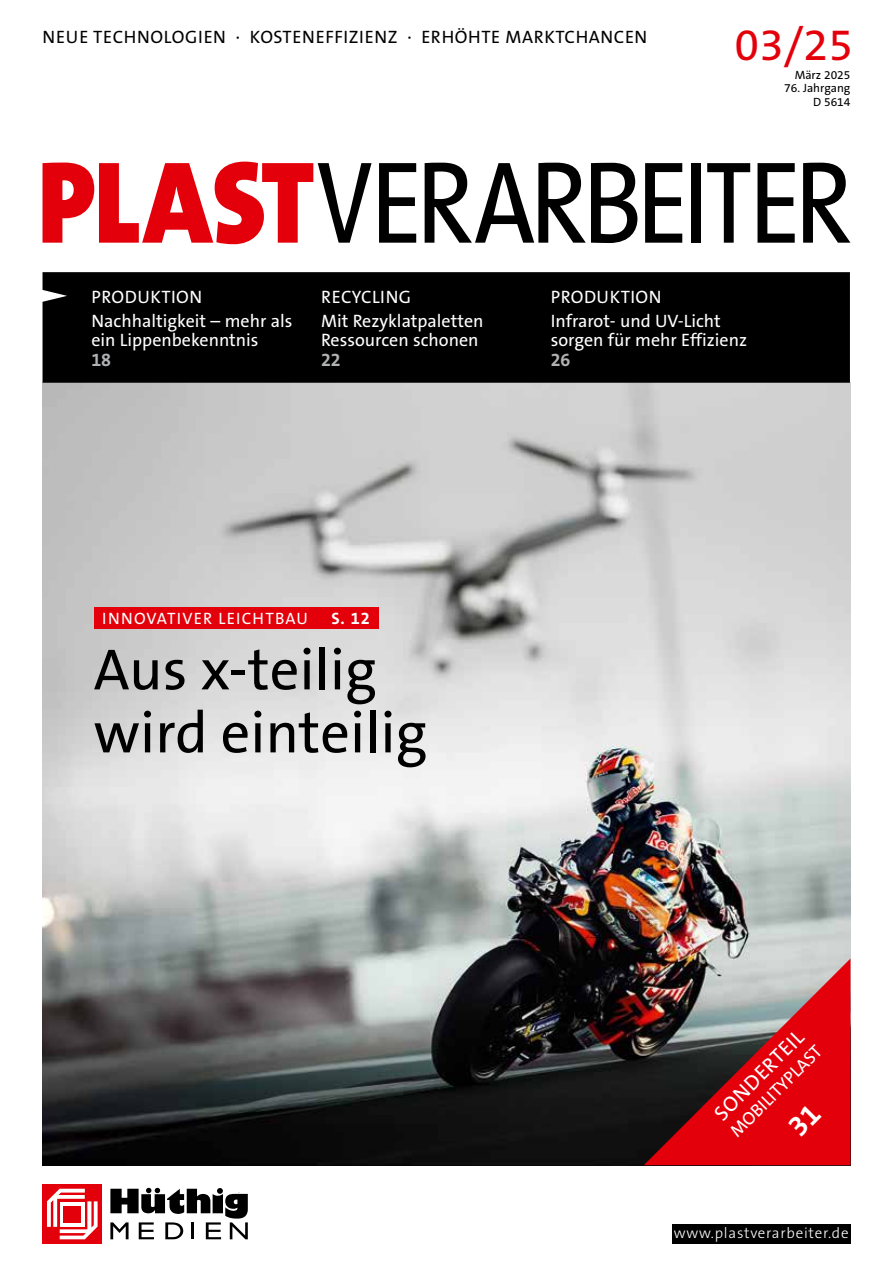
<style>
.page{position:relative;width:893px;height:1263px;background:#fff}
.page>*{position:absolute;margin:0;border:0;box-sizing:border-box;transform-origin:0 0}
.t1{font:58.5px/63px "The Sans Os F";color:#000}
.t2{font:45px "The Sans Os F";color:#e3000b}
.t3{font:21px "The Sans Os F";color:#fff}
.t4{font:18px/23.7px "The Sans Os F";color:#fff}
.t5{font:18px "The Sans Os F";letter-spacing:.035em;color:#000}
.t6{font:700 18px "The Sans Os F";color:#b1b2b3}
.t7{font:16.5px "The Sans Os F";letter-spacing:.075em;color:#fff}
.t8{font:700 16.5px "The Sans Os F";color:#fff}
.t9{font:300 15px "The Sans Os F";letter-spacing:.05em;color:#fff}
.t10{font:12px/13.5px "The Sans Os F";color:#000;text-align:right}
</style>
<div class="page">
<img style="left:43px;top:383px;width:807px;height:782px">
<div style="left:94px;top:608px;width:284px;height:21px;background:#e3000b"></div>
<div style="left:43px;top:272px;width:807px;height:111px;background:#000"></div>
<svg style="left:43px;top:162px;width:329px;height:82px"></svg>
<svg style="left:379px;top:163px;width:37px;height:80px"></svg>
<svg style="left:425px;top:163px;width:212px;height:80px"></svg>
<svg style="left:645px;top:163px;width:37px;height:80px"></svg>
<div style="left:691px;top:163px;width:10px;height:80px;background:#000"></div>
<svg style="left:707px;top:163px;width:43px;height:80px"></svg>
<svg style="left:757px;top:163px;width:38px;height:80px"></svg>
<svg style="left:803px;top:163px;width:47px;height:80px"></svg>
<div style="left:672px;top:1225px;width:178px;height:19px;background:#000"></div>
<div style="left:43px;top:1184px;width:59px;height:60px;background:#e3000b"></div>
<svg style="left:47px;top:1189px;width:51px;height:50px"></svg>
<svg style="left:60px;top:1202px;width:24px;height:24px"></svg>
<div style="left:64px;top:1205px;width:17px;height:17px;background:#e3000b"></div>
<svg style="left:110px;top:1188px;width:138px;height:51px"></svg>
<svg style="left:644px;top:958px;width:206px;height:207px;background:#a43539"></svg>
<p class="t5" style="left:43px;top:25px;width:606px">NEUE TECHNOLOGIEN · KOSTENEFFIZIENZ · ERHÖHTE MARKTCHANCEN</p>
<h2 class="t2" style="left:734px;top:16px;width:120px">03/25</h2>
<p class="t10" style="left:795px;top:68px;width:57px">März 2025</p>
<p class="t10" style="left:784px;top:81px;width:68px">76. Jahrgang<br>D 5614</p>
<p class="t4" style="left:91px;top:285px;width:203px">PRODUKTION<br>Nachhaltigkeit – mehr als</p>
<p class="t4" style="left:91px;top:329px;width:169px">ein Lippenbekenntnis</p>
<p class="t6" style="left:91px;top:348px;width:21px">18</p>
<p class="t4" style="left:321px;top:285px;width:164px">RECYCLING<br>Mit Rezyklatpaletten</p>
<p class="t4" style="left:321px;top:329px;width:159px">Ressourcen schonen</p>
<p class="t6" style="left:321px;top:348px;width:21px">22</p>
<p class="t4" style="left:551px;top:285px;width:172px">PRODUKTION<br>Infrarot- und UV-Licht</p>
<p class="t4" style="left:551px;top:329px;width:198px">sorgen für mehr Effizienz</p>
<p class="t6" style="left:551px;top:348px;width:21px">26</p>
<p class="t7" style="left:102px;top:608px;width:207px">INNOVATIVER LEICHTBAU</p>
<p class="t8" style="left:331px;top:608px;width:40px">S. 12</p>
<h1 class="t1" style="left:94px;top:638px;width:335px">Aus x-teilig wird einteilig</h1>
<p class="t3" style="left:708px;top:1107px;width:119px;rotate:-45deg">SONDERTEIL</p>
<p class="t4" style="left:725px;top:1125px;width:123px;rotate:-45deg">MOBILITYPLAST</p>
<p class="t9" style="left:674px;top:1223px;width:176px">www.plastverarbeiter.de</p>
</div>
